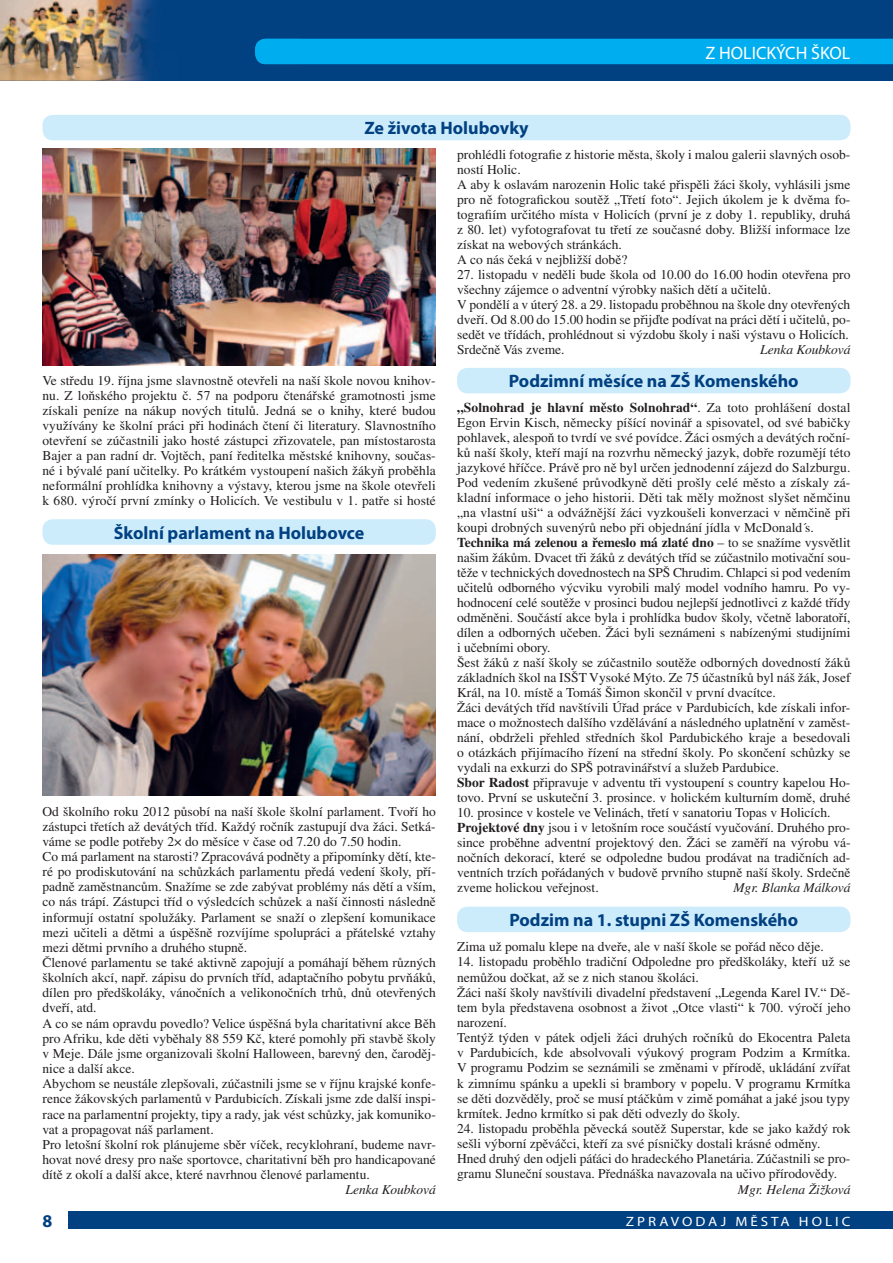
<style>
.page{position:relative;width:893px;height:1263px;background:#fff}
.page>*{position:absolute;margin:0;border:0;box-sizing:border-box;transform-origin:0 0}
.t1{font:700 18px "Myriad Pro";color:#014081}
.t2{font:18px "Myriad Pro";color:#fff}
.t3{font:13.5px/15px "Times CE";color:#231f20}
.t4{font:italic 13.5px "Times CE";color:#231f20}
.t5{font:13.5px "Myriad Pro";letter-spacing:.2em;color:#fff;scale:1.11 1}
.s1{font-weight:700}
</style>
<div class="page">
<div style="left:0;top:0;width:893px;height:81px;background:#014081"></div>
<div style="left:299px;top:39px;width:594px;height:25px;background:#00aeef"></div>
<div style="left:68px;top:1212px;width:825px;height:17px;background:#014081"></div>
<div style="left:43px;top:115px;width:807px;height:25px;background:#ccecfb;border-radius:10px"></div>
<div style="left:457px;top:368px;width:393px;height:25px;background:#ccecfb;border-radius:10px"></div>
<img style="left:43px;top:149px;width:393px;height:217px">
<div style="left:43px;top:519px;width:393px;height:26px;background:#ccecfb;border-radius:10px"></div>
<img style="left:43px;top:554px;width:393px;height:242px">
<div style="left:457px;top:907px;width:393px;height:25px;background:#ccecfb;border-radius:10px"></div>
<img style="left:0;top:0;width:299px;height:81px">
<img style="left:255px;top:39px;width:44px;height:25px">
<h1 class="t1" style="left:364px;top:117px;width:166px">Ze života Holubovky</h1>
<h1 class="t2" style="left:705px;top:42px;width:147px">Z HOLICKÝCH ŠKOL</h1>
<p class="t3" style="left:43px;top:373px;width:395px;text-align:justify">Ve středu 19. října jsme slavnostně otevřeli na naší škole novou knihov&shy;nu. Z loňského projektu č. 57 na podporu čtenářské gramotnosti jsme získali peníze na nákup nových titulů. Jedná se o knihy, které budou využívány ke školní práci při hodinách čtení či literatury. Slavnostního otevření se zúčastnili jako hosté zástupci zřizovatele, pan místostarosta Bajer a pan radní dr. Vojtěch, paní ředitelka městské knihovny, součas&shy;né i bývalé paní učitelky. Po krátkém vystoupení našich žákyň proběhla neformální prohlídka knihovny a výstavy, kterou jsme na škole otevřeli k 680. výročí první zmínky o Holicích. Ve vestibulu v 1. patře si hosté</p>
<h1 class="t1" style="left:114px;top:521px;width:252px">Školní parlament na Holubovce</h1>
<p class="t3" style="left:43px;top:803px;width:395px">Od školního roku 2012 působí na naší škole školní parlament. Tvoří ho zástupci třetích až devátých tříd. Každý ročník zastupují dva žáci. Setká&shy;váme se podle potřeby 2× do měsíce v čase od 7.20 do 7.50 hodin.<br>Co má parlament na starosti? Zpracovává podněty a připomínky dětí, kte&shy;ré po prodiskutování na schůzkách parlamentu předá vedení školy, pří&shy;padně zaměstnancům. Snažíme se zde zabývat problémy nás dětí a vším, co nás trápí. Zástupci tříd o výsledcích schůzek a naší činnosti následně informují ostatní spolužáky. Parlament se snaží o zlepšení komunikace mezi učiteli a dětmi a úspěšně rozvíjíme spolupráci a přátelské vztahy mezi dětmi prvního a druhého stupně.<br>Členové parlamentu se také aktivně zapojují a pomáhají během různých školních akcí, např. zápisu do prvních tříd, adaptačního pobytu prvňáků, dílen pro předškoláky, vánočních a velikonočních trhů, dnů otevřených dveří, atd.<br>A co se nám opravdu povedlo? Velice úspěšná byla charitativní akce Běh pro Afriku, kde děti vyběhaly 88 559 Kč, které pomohly při stavbě školy v Meje. Dále jsme organizovali školní Halloween, barevný den, čaroděj&shy;nice a další akce.<br>Abychom se neustále zlepšovali, zúčastnili jsme se v říjnu krajské konfe&shy;rence žákovských parlamentů v Pardubicích. Získali jsme zde další inspi&shy;race na parlamentní projekty, tipy a rady, jak vést schůzky, jak komuniko&shy;vat a propagovat náš parlament.<br>Pro letošní školní rok plánujeme sběr víček, recyklohraní, budeme navr&shy;hovat nové dresy pro naše sportovce, charitativní běh pro handicapované dítě z okolí a další akce, které navrhnou členové parlamentu.</p>
<p class="t4" style="left:346px;top:1182px;width:92px">Lenka Koubková</p>
<p class="t3" style="left:457px;top:147px;width:395px">prohlédli fotografie z historie města, školy i malou galerii slavných osob&shy;ností Holic.<br>A aby k oslavám narozenin Holic také přispěli žáci školy, vyhlásili jsme pro ně fotografickou soutěž „Třetí foto“. Jejich úkolem je k dvěma fo&shy;tografiím určitého místa v Holicích (první je z doby 1. republiky, druhá z 80. let) vyfotografovat tu třetí ze současné doby. Bližší informace lze získat na webových stránkách.<br>A co nás čeká v nejbližší době?</p>
<p class="t3" style="left:457px;top:267px;width:395px">27. listopadu v neděli bude škola od 10.00 do 16.00 hodin otevřena pro všechny zájemce o adventní výrobky našich dětí a učitelů.<br>V pondělí a v úterý 28. a 29. listopadu proběhnou na škole dny otevřených dveří. Od 8.00 do 15.00 hodin se přijďte podívat na práci dětí i učitelů, po&shy;sedět ve třídách, prohlédnout si výzdobu školy i naši výstavu o Holicích.<br>Srdečně Vás zveme.</p>
<p class="t4" style="left:760px;top:342px;width:92px">Lenka Koubková</p>
<h1 class="t1" style="left:509px;top:369px;width:291px">Podzimní měsíce na ZŠ Komenského</h1>
<p class="t3" style="left:457px;top:400px;width:396px"><span class="s1">„Solnohrad je hlavní město Solnohrad“</span>. Za toto prohlášení dostal Egon Ervin Kisch, německy píšící novinář a spisovatel, od své babičky pohlavek, alespoň to tvrdí ve své povídce. Žáci osmých a devátých roční&shy;ků naší školy, kteří mají na rozvrhu německý jazyk, dobře rozumějí této jazykové hříčce. Právě pro ně byl určen jednodenní zájezd do Salzburgu.<br>Pod vedením zkušené průvodkyně děti prošly celé město a získaly zá&shy;kladní informace o jeho historii. Děti tak měly možnost slyšet němčinu „na vlastní uši“ a odvážnější žáci vyzkoušeli konverzaci v němčině při koupi drobných suvenýrů nebo při objednání jídla v McDonald´s.<br><span class="s1">Technika má zelenou a řemeslo má zlaté dno</span> – to se snažíme vysvětlit našim žákům. Dvacet tři žáků z devátých tříd se zúčastnilo motivační sou&shy;těže v technických dovednostech na SPŠ Chrudim. Chlapci si pod vedením učitelů odborného výcviku vyrobili malý model vodního hamru. Po vy&shy;hodnocení celé soutěže v prosinci budou nejlepší jednotlivci z každé třídy odměněni. Součástí akce byla i prohlídka budov školy, včetně laboratoří, dílen a odborných učeben. Žáci byli seznámeni s nabízenými studijními i učebními obory.<br>Šest žáků z naší školy se zúčastnilo soutěže odborných dovedností žáků základních škol na ISŠT Vysoké Mýto. Ze 75 účastníků byl náš žák, Josef Král, na 10. místě a Tomáš Šimon skončil v první dvacítce.<br>Žáci devátých tříd navštívili Úřad práce v Pardubicích, kde získali infor&shy;mace o možnostech dalšího vzdělávání a následného uplatnění v zaměst&shy;nání, obdrželi přehled středních škol Pardubického kraje a besedovali o otázkách přijímacího řízení na střední školy. Po skončení schůzky se vydali na exkurzi do SPŠ potravinářství a služeb Pardubice.<br><span class="s1">Sbor Radost</span> připravuje v adventu tři vystoupení s country kapelou Ho&shy;tovo. První se uskuteční 3. prosince. v holickém kulturním domě, druhé</p>
<p class="t3" style="left:457px;top:805px;width:395px">10. prosince v kostele ve Velinách, třetí v sanatoriu Topas v Holicích.<br><span class="s1">Projektové dny</span> jsou i v letošním roce součástí vyučování. Druhého pro&shy;since proběhne adventní projektový den. Žáci se zaměří na výrobu vá&shy;nočních dekorací, které se odpoledne budou prodávat na tradičních ad&shy;ventních trzích pořádaných v budově prvního stupně naší školy. Srdečně zveme holickou veřejnost.</p>
<p class="t4" style="left:733px;top:880px;width:119px">Mgr. Blanka Málková</p>
<h1 class="t1" style="left:509px;top:908px;width:290px">Podzim na 1. stupni ZŠ Komenského</h1>
<p class="t3" style="left:457px;top:939px;width:368px">Zima už pomalu klepe na dveře, ale v naší škole se pořád něco děje.</p>
<p class="t3" style="left:457px;top:954px;width:395px">14. listopadu proběhlo tradiční Odpoledne pro předškoláky, kteří už se nemůžou dočkat, až se z nich stanou školáci.<br>Žáci naší školy navštívili divadelní představení „Legenda Karel IV.“ Dě&shy;tem byla představena osobnost a život „Otce vlasti“ k 700. výročí jeho narození.<br>Tentýž týden v pátek odjeli žáci druhých ročníků do Ekocentra Paleta v Pardubicích, kde absolvovali výukový program Podzim a Krmítka.<br>V programu Podzim se seznámili se změnami v přírodě, ukládání zvířat k zimnímu spánku a upekli si brambory v popelu. V programu Krmítka se děti dozvěděly, proč se musí ptáčkům v zimě pomáhat a jaké jsou typy krmítek. Jedno krmítko si pak děti odvezly do školy.</p>
<p class="t3" style="left:457px;top:1121px;width:395px">24. listopadu proběhla pěvecká soutěž Superstar, kde se jako každý rok sešli výborní zpěváčci, kteří za své písničky dostali krásné odměny.<br>Hned druhý den odjeli páťáci do hradeckého Planetária. Zúčastnili se pro&shy;gramu Sluneční soustava. Přednáška navazovala na učivo přírodovědy.</p>
<p class="t4" style="left:738px;top:1181px;width:114px">Mgr. Helena Žižková</p>
<h1 class="t1" style="left:43px;top:1209px;width:11px">8</h1>
<p class="t5" style="left:626px;top:1213px;width:204px">ZPRAVODAJ MĚSTA HOLIC</p>
</div>
